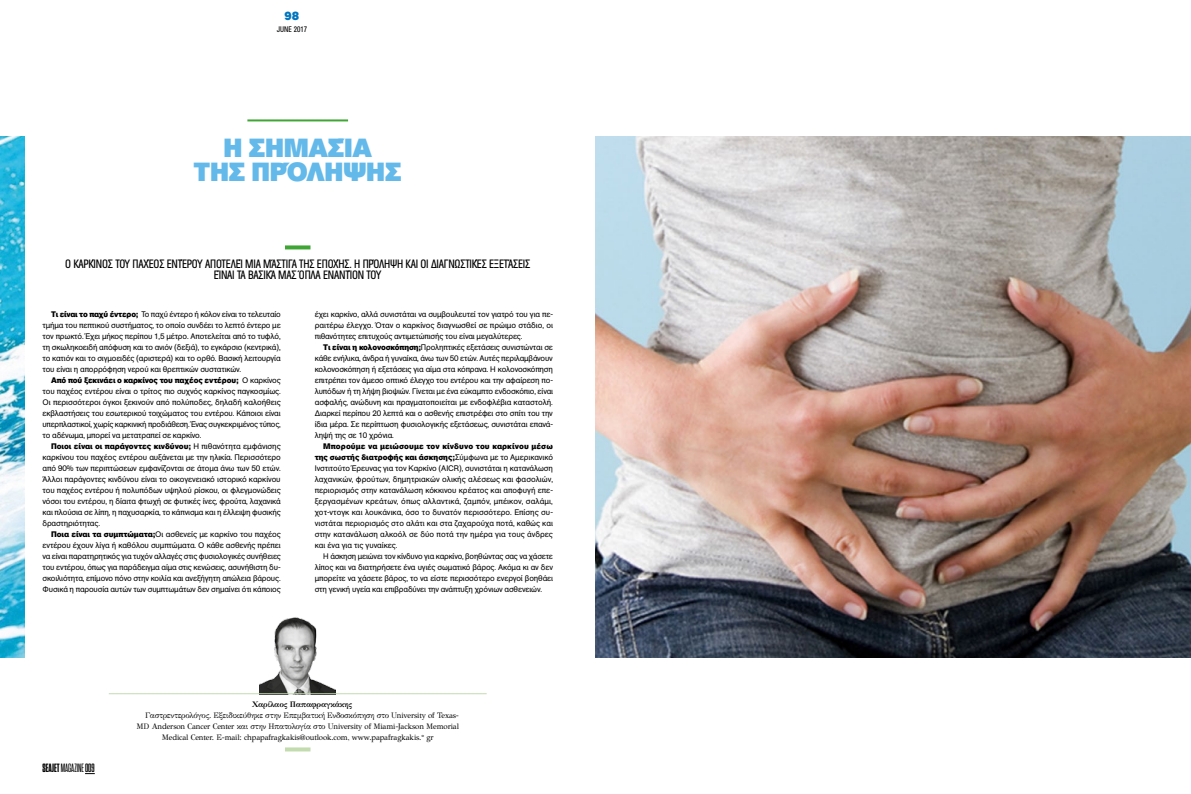
<style>
.page{position:relative;width:1191px;height:794px;background:#fff}
.page>*{position:absolute;margin:0;border:0;box-sizing:border-box;transform-origin:0 0}
.t1{font:900 26px/24px "AG Book Pro";letter-spacing:-.015em;color:#63b9e9;text-align:center}
.t2{font:condensed 12px/11px "AG Book Pro";letter-spacing:-.015em;color:#000;text-align:center}
.t3{font:500 12px "Tungsten Condensed";color:#000}
.t4{font:900 12px "AG Book Pro";color:#0075bf}
.t5{font:8px/11px "AG Book Pro";letter-spacing:-.015em;color:#000;text-align:justify}
.t6{font:8px "GFS Didot";letter-spacing:-.02em;color:#000}
.t7{font:700 8px "GFS Didot";letter-spacing:-.02em;color:#000}
.t8{font:condensed 8px "AG Book Pro";color:#000}
.s1{font-weight:700}
.s2{font-weight:600}
</style>
<div class="page">
<img style="left:260px;top:617px;width:76px;height:76px">
<hr style="left:109px;top:693px;width:377px;height:1px;background:#c2dbaf">
<svg style="left:285px;top:747px;width:25px;height:4px"></svg>
<img style="left:0;top:137px;width:24px;height:520px">
<hr style="left:247px;top:119px;width:101px;height:2px;background:#3fa535">
<svg style="left:285px;top:245px;width:25px;height:4px"></svg>
<img style="left:595px;top:137px;width:596px;height:520px">
<h2 class="t4" style="left:284px;top:8px;width:16px">98</h2>
<p class="t8" style="left:277px;top:24px;width:32px">JUNE 2017</p>
<h1 class="t1" style="left:194px;top:136px;width:210px">Η ΣΗΜΑΣΊΑ<br>ΤΗΣ ΠΡΌΛΗΨΗΣ</h1>
<h2 class="t2" style="left:65px;top:259px;width:466px">Ο ΚΑΡΚΊΝΟΣ ΤΟΥ ΠΑΧΈΟΣ ΕΝΤΈΡΟΥ ΑΠΟΤΕΛΕΊ ΜΙΑ ΜΆΣΤΙΓΑ ΤΗΣ ΕΠΟΧΉΣ. Η ΠΡΌΛΗΨΗ ΚΑΙ ΟΙ ΔΙΑΓΝΩΣΤΙΚΈΣ ΕΞΕΤΆΣΕΙΣ<br>ΕΊΝΑΙ ΤΑ ΒΑΣΙΚΆ ΜΑΣ ΌΠΛΑ ΕΝΑΝΤΊΟΝ ΤΟΥ</h2>
<p class="t5" style="left:43px;top:309px;width:240px;text-indent:9px"><span class="s1">Τι είναι το παχύ έντερο;</span> Το παχύ έντερο ή κόλον είναι το τελευταίο τμήμα του πεπτικού συστήματος, το οποίο συνδέει το λεπτό έντερο με τον πρωκτό. Έχει μήκος περίπου 1,5 μέτρο. Αποτελείται από το τυφλό, τη σκωληκοειδή απόφυση και το ανιόν (δεξιά), το εγκάρσιο (κεντρικά), το κατιόν και το σιγμοειδές (αριστερά) και το ορθό. Βασική λειτουργία του είναι η απορρόφηση νερού και θρεπτικών συστατικών.</p>
<p class="t5" style="left:43px;top:375px;width:240px;text-indent:9px"><span class="s1">Από πού ξεκινάει ο καρκίνος του παχέος εντέρου;</span> Ο καρκίνος του παχέος εντέρου είναι ο τρίτος πιο συχνός καρκίνος παγκοσμίως.<br>Οι περισσότεροι όγκοι ξεκινούν από πολύποδες, δηλαδή καλοήθεις εκβλαστήσεις του εσωτερικού τοιχώματος του εντέρου. Κάποιοι είναι υπερπλαστικοί, χωρίς καρκινική προδιάθεση. Ένας συγκεκριμένος τύπος, το αδένωμα, μπορεί να μετατραπεί σε καρκίνο.</p>
<p class="t5" style="left:43px;top:441px;width:240px;text-indent:9px"><span class="s1">Ποιοι είναι οι παράγοντες κινδύνου;</span> Η πιθανότητα εμφάνισης καρκίνου του παχέος εντέρου αυξάνεται με την ηλικία. Περισσότερο από 90% των περιπτώσεων εμφανίζονται σε άτομα άνω των 50 ετών.<br>Άλλοι παράγοντες κινδύνου είναι το οικογενειακό ιστορικό καρκίνου του παχέος εντέρου ή πολυπόδων υψηλού ρίσκου, οι φλεγμονώδεις νόσοι του εντέρου, η δίαιτα φτωχή σε φυτικές ίνες, φρούτα, λαχανικά και πλούσια σε λίπη, η παχυσαρκία, το κάπνισμα και η έλλειψη φυσικής δραστηριότητας.</p>
<p class="t5" style="left:43px;top:529px;width:240px;text-indent:9px"><span class="s1">Ποια είναι τα συμπτώματα;</span>Οι ασθενείς με καρκίνο του παχέος εντέρου έχουν λίγα ή καθόλου συμπτώματα. Ο κάθε ασθενής πρέπει να είναι παρατηρητικός για τυχόν αλλαγές στις φυσιολογικές συνήθειες του εντέρου, όπως για παράδειγμα αίμα στις κενώσεις, ασυνήθιστη δυ&shy;σκοιλιότητα, επίμονο πόνο στην κοιλία και ανεξήγητη απώλεια βάρους.<br>Φυσικά η παρουσία αυτών των συμπτωμάτων δεν σημαίνει ότι κάποιος</p>
<p class="t5" style="left:315px;top:309px;width:240px">έχει καρκίνο, αλλά συνιστάται να συμβουλευτεί τον γιατρό του για πε&shy;ραιτέρω έλεγχο. Όταν ο καρκίνος διαγνωσθεί σε πρώιμο στάδιο, οι πιθανότητες επιτυχούς αντιμετώπισής του είναι μεγαλύτερες.</p>
<p class="t5" style="left:315px;top:342px;width:240px;text-indent:9px"><span class="s1">Τι είναι η κολονοσκόπηση;</span>Προληπτικές εξετάσεις συνιστώνται σε κάθε ενήλικα, άνδρα ή γυναίκα, άνω των 50 ετών. Αυτές περιλαμβάνουν κολονοσκόπηση ή εξετάσεις για αίμα στα κόπρανα. Η κολονοσκόπηση επιτρέπει τον άμεσο οπτικό έλεγχο του εντέρου και την αφαίρεση πο&shy;λυπόδων ή τη λήψη βιοψιών. Γίνεται με ένα εύκαμπτο ενδοσκόπιο, είναι ασφαλής, ανώδυνη και πραγματοποιείται με ενδοφλέβια καταστολή.<br>Διαρκεί περίπου 20 λεπτά και ο ασθενής επιστρέφει στο σπίτι του την ίδια μέρα. Σε περίπτωση φυσιολογικής εξετάσεως, συνιστάται επανά&shy;ληψή της σε 10 χρόνια.</p>
<p class="t5" style="left:315px;top:441px;width:240px;text-indent:9px"><span class="s1">Μπορούμε να μειώσουμε τον κίνδυνο του καρκίνου μέσω της σωστής διατροφής και άσκησης;</span>Σύμφωνα με το Αμερικανικό Ινστιτούτο Έρευνας για τον Καρκίνο (AICR), συνιστάται η κατανάλωση λαχανικών, φρούτων, δημητριακών ολικής αλέσεως και φασολιών, περιορισμός στην κατανάλωση κόκκινου κρέατος και αποφυγή επε&shy;ξεργασμένων κρεάτων, όπως αλλαντικά, ζαμπόν, μπέικον, σαλάμι, χοτ-ντογκ και λουκάνικα, όσο το δυνατόν περισσότερο. Επίσης συ&shy;νιστάται περιορισμός στο αλάτι και στα ζαχαρούχα ποτά, καθώς και στην κατανάλωση αλκοόλ σε δύο ποτά την ημέρα για τους άνδρες και ένα για τις γυναίκες.</p>
<p class="t5" style="left:315px;top:551px;width:240px;text-indent:9px">Η άσκηση μειώνει τον κίνδυνο για καρκίνο, βοηθώντας σας να χάσετε λίπος και να διατηρήσετε ένα υγιές σωματικό βάρος. Ακόμα κι αν δεν μπορείτε να χάσετε βάρος, το να είστε περισσότερο ενεργοί βοηθάει στη γενική υγεία και επιβραδύνει την ανάπτυξη χρόνιων ασθενειών.</p>
<h2 class="t3" style="left:43px;top:762px;width:54px"><span class="s1">SEAJET</span> MAGAZINE<span class="s2">009</span></h2>
<p class="t7" style="left:252px;top:698px;width:101px">Χαρίλαος Παπαφραγκάκης</p>
<p class="t6" style="left:145px;top:709px;width:315px">Γαστρεντερολόγος. Εξειδικεύθηκε στην Επεμβατική Ενδοσκόπηση στο University of Texas-</p>
<p class="t6" style="left:137px;top:720px;width:324px">MD Anderson Cancer Center και στην Ηπατολογία στο University of Miami-Jackson Memorial</p>
<p class="t6" style="left:162px;top:731px;width:273px">Medical Center. Ε-mail: chpapafragkakis@outlook.com, www.papafragkakis.° gr</p>
</div>
